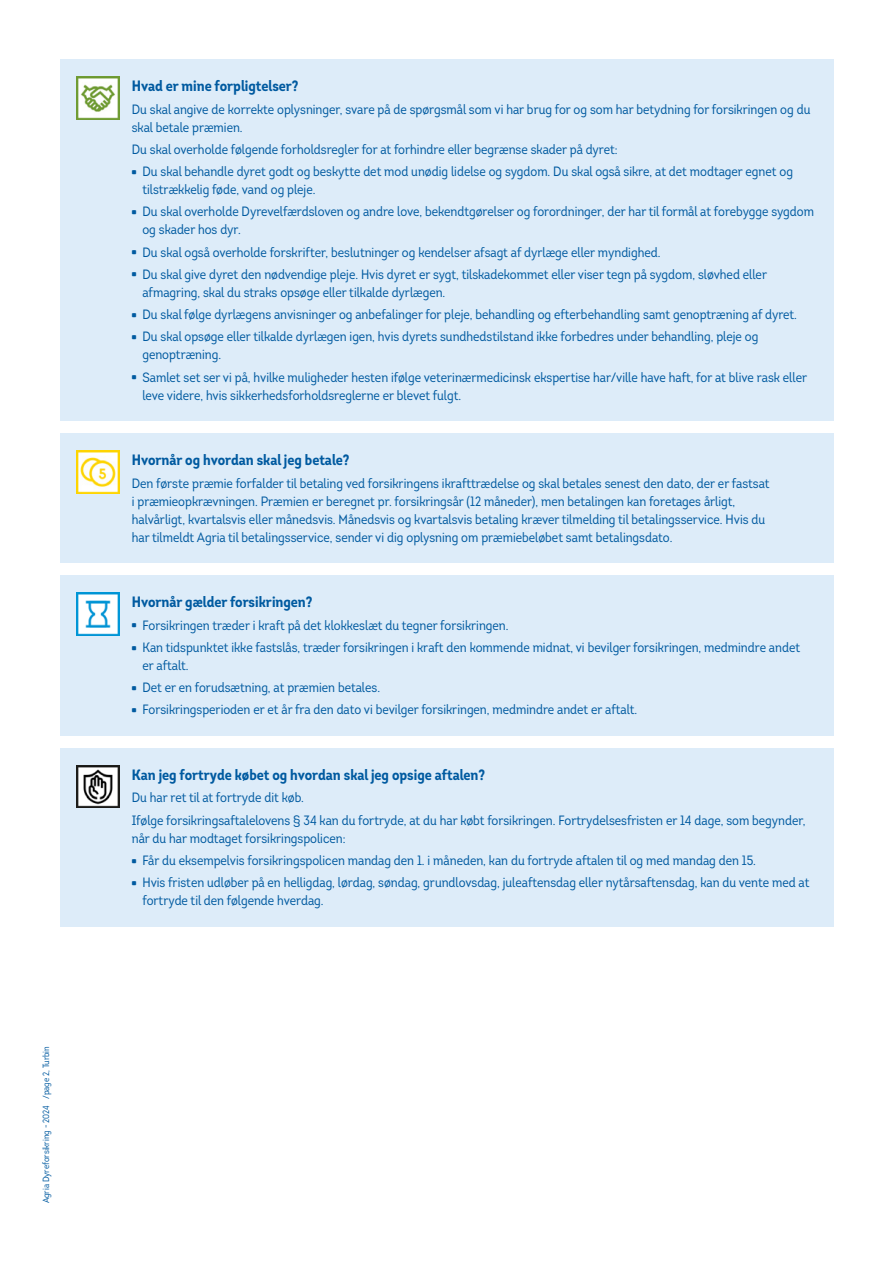
<style>
.page{position:relative;width:893px;height:1263px;background:#fff}
.page>*{position:absolute;margin:0;border:0;box-sizing:border-box;transform-origin:0 0}
.Rubrik_i_ruta{font:700 15px "Intro Cond UDP";color:#005aa0}
.Brödtext_i_ruta__ej_indrag{font:13.5px/18px "Intro Cond UDP";color:#005aa0}
.t1{font:9px "Intro Cond UDP";color:#005aa0}
.s1{font-family:"LF Rubrik 2"}
</style>
<div class="page">
<div style="left:60px;top:60px;width:773px;height:361px;background:#ddecf9"></div>
<img style="left:77px;top:77px;width:42px;height:42px">
<div style="left:60px;top:434px;width:773px;height:129px;background:#ddecf9"></div>
<img style="left:77px;top:451px;width:42px;height:42px">
<div style="left:60px;top:576px;width:773px;height:160px;background:#ddecf9"></div>
<img style="left:77px;top:593px;width:42px;height:42px">
<div style="left:60px;top:748px;width:773px;height:178px;background:#ddecf9"></div>
<img style="left:77px;top:765px;width:42px;height:43px">
<p class="t1" style="left:41px;top:1203px;width:159px;rotate:-90deg">Agria Dyreforsikring - 2024 /page 2, Turbin</p>
<p class="Rubrik_i_ruta" style="left:132px;top:76px;width:168px">Hvad er mine forpligtelser?</p>
<p class="Brödtext_i_ruta__ej_indrag" style="left:132px;top:100px;width:680px">Du skal angive de korrekte oplysninger, svare på de spørgsmål som vi har brug for og som har betydning for forsikringen og du skal betale præmien.</p>
<p class="Brödtext_i_ruta__ej_indrag" style="left:132px;top:140px;width:487px">Du skal overholde følgende forholdsregler for at forhindre eller begrænse skader på dyret:</p>
<p class="Brödtext_i_ruta__ej_indrag" style="left:142px;top:162px;width:652px;text-indent:-11px"><span class="s1">•</span> Du skal behandle dyret godt og beskytte det mod unødig lidelse og sygdom. Du skal også sikre, at det modtager egnet og tilstrækkelig føde, vand og pleje.</p>
<p class="Brödtext_i_ruta__ej_indrag" style="left:142px;top:203px;width:673px;text-indent:-11px"><span class="s1">•</span> Du skal overholde Dyrevelfærdsloven og andre love, bekendtgørelser og forordninger, der har til formål at forebygge sygdom og skader hos dyr.</p>
<p class="Brödtext_i_ruta__ej_indrag" style="left:132px;top:243px;width:530px"><span class="s1">•</span> Du skal også overholde forskrifter, beslutninger og kendelser afsagt af dyrlæge eller myndighed.</p>
<p class="Brödtext_i_ruta__ej_indrag" style="left:142px;top:265px;width:626px;text-indent:-11px"><span class="s1">•</span> Du skal give dyret den nødvendige pleje. Hvis dyret er sygt, tilskadekommet eller viser tegn på sygdom, sløvhed eller afmagring, skal du straks opsøge eller tilkalde dyrlægen.</p>
<p class="Brödtext_i_ruta__ej_indrag" style="left:132px;top:305px;width:667px"><span class="s1">•</span> Du skal følge dyrlægens anvisninger og anbefalinger for pleje, behandling og efterbehandling samt genoptræning af dyret.</p>
<p class="Brödtext_i_ruta__ej_indrag" style="left:142px;top:328px;width:617px;text-indent:-11px"><span class="s1">•</span> Du skal opsøge eller tilkalde dyrlægen igen, hvis dyrets sundhedstilstand ikke forbedres under behandling, pleje og genoptræning.</p>
<p class="Brödtext_i_ruta__ej_indrag" style="left:142px;top:368px;width:666px;text-indent:-11px"><span class="s1">•</span> Samlet set ser vi på, hvilke muligheder hesten ifølge veterinærmedicinsk ekspertise har/ville have haft, for at blive rask eller leve videre, hvis sikkerhedsforholdsreglerne er blevet fulgt.</p>
<p class="Rubrik_i_ruta" style="left:132px;top:450px;width:219px">Hvornår og hvordan skal jeg betale?</p>
<p class="Brödtext_i_ruta__ej_indrag" style="left:132px;top:474px;width:639px">Den første præmie forfalder til betaling ved forsikringens ikrafttrædelse og skal betales senest den dato, der er fastsat i præmieopkrævningen. Præmien er beregnet pr. forsikringsår (12 måneder), men betalingen kan foretages årligt, halvårligt, kvartalsvis eller månedsvis. Månedsvis og kvartalsvis betaling kræver tilmelding til betalingsservice. Hvis du har tilmeldt Agria til betalingsservice, sender vi dig oplysning om præmiebeløbet samt betalingsdato.</p>
<p class="Rubrik_i_ruta" style="left:132px;top:593px;width:182px">Hvornår gælder forsikringen?</p>
<p class="Brödtext_i_ruta__ej_indrag" style="left:132px;top:616px;width:378px"><span class="s1">•</span> Forsikringen træder i kraft på det klokkeslæt du tegner forsikringen.</p>
<p class="Brödtext_i_ruta__ej_indrag" style="left:142px;top:638px;width:659px;text-indent:-11px"><span class="s1">•</span> Kan tidspunktet ikke fastslås, træder forsikringen i kraft den kommende midnat, vi bevilger forsikringen, medmindre andet er aftalt.</p>
<p class="Brödtext_i_ruta__ej_indrag" style="left:132px;top:678px;width:250px"><span class="s1">•</span> Det er en forudsætning, at præmien betales.</p>
<p class="Brödtext_i_ruta__ej_indrag" style="left:132px;top:701px;width:507px"><span class="s1">•</span> Forsikringsperioden er et år fra den dato vi bevilger forsikringen, medmindre andet er aftalt.</p>
<p class="Rubrik_i_ruta" style="left:132px;top:765px;width:355px">Kan jeg fortryde købet og hvordan skal jeg opsige aftalen?</p>
<p class="Brödtext_i_ruta__ej_indrag" style="left:132px;top:789px;width:174px">Du har ret til at fortryde dit køb.</p>
<p class="Brödtext_i_ruta__ej_indrag" style="left:132px;top:811px;width:675px">Ifølge forsikringsaftalelovens § 34 kan du fortryde, at du har købt forsikringen. Fortrydelsesfristen er 14 dage, som begynder, når du har modtaget forsikringspolicen:</p>
<p class="Brödtext_i_ruta__ej_indrag" style="left:132px;top:851px;width:626px"><span class="s1">•</span> Får du eksempelvis forsikringspolicen mandag den 1. i måneden, kan du fortryde aftalen til og med mandag den 15.</p>
<p class="Brödtext_i_ruta__ej_indrag" style="left:142px;top:873px;width:668px;text-indent:-11px"><span class="s1">•</span> Hvis fristen udløber på en helligdag, lørdag, søndag, grundlovsdag, juleaftensdag eller nytårsaftensdag, kan du vente med at fortryde til den følgende hverdag.</p>
</div>
